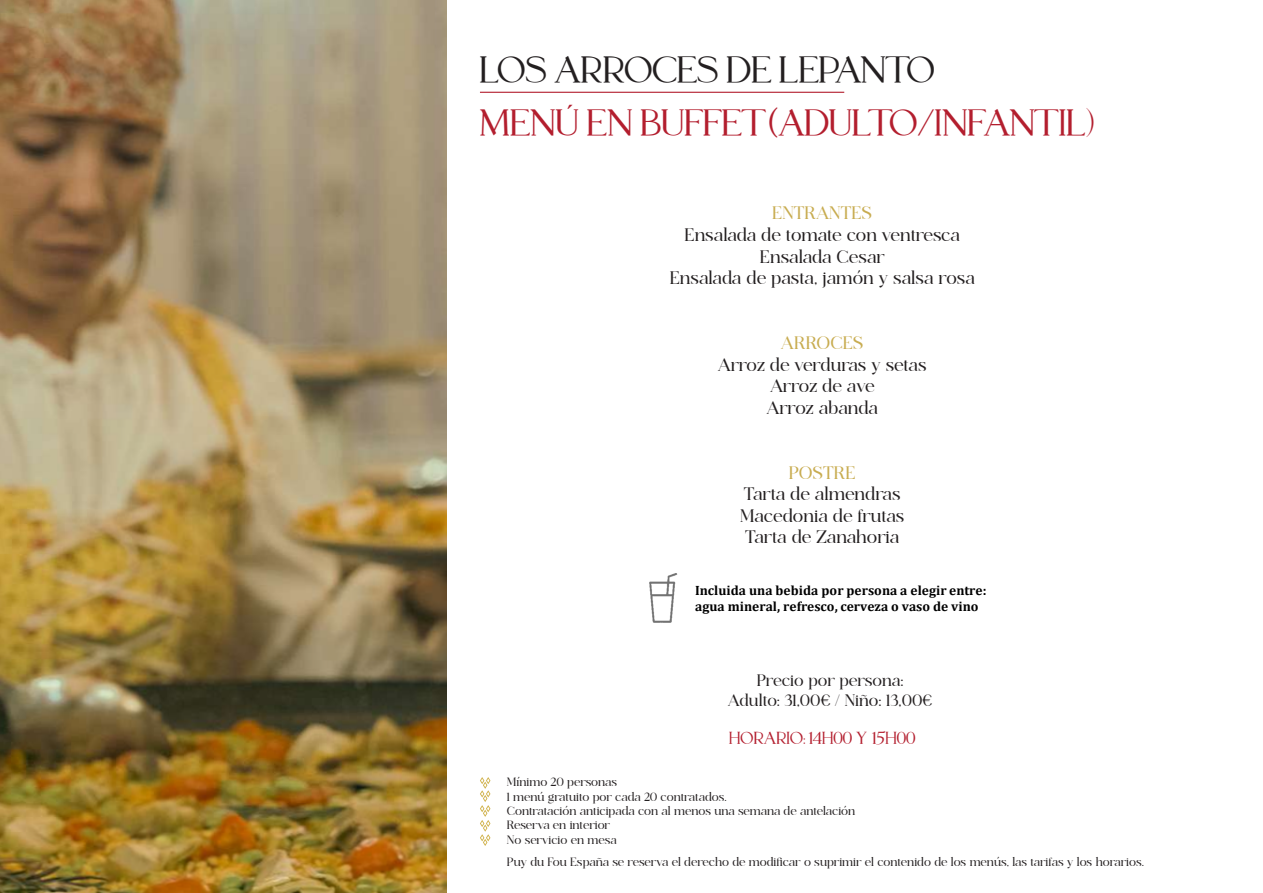
<style>
.page{position:relative;width:1263px;height:893px;background:#fff}
.page>*{position:absolute;margin:0;border:0;box-sizing:border-box;transform-origin:0 0}
.t1{font:700 39px "Le Grand";color:#b31e2e}
.t2{font:700 39px "Le Grand";color:#231f20}
.t3{font:500 18px/21.6px "Ethereal";color:#231f20;text-align:center}
.t4{font:500 18px "Ethereal";color:#c8ac50}
.t5{font:700 18px "Le Grand";letter-spacing:.005em;color:#b31e2e}
.t6{font:500 16.5px/19.8px "Ethereal";color:#231f20;text-align:center}
.t7{font:700 13.5px/16.2px "Cambria";color:#000}
.t8{font:500 12px/14.4px "Ethereal";color:#231f20}
</style>
<div class="page">
<hr style="left:480px;top:92px;width:364px;height:1px;background:#b31e2e">
<img style="left:0;top:0;width:446px;height:893px">
<svg style="left:480px;top:777px;width:10px;height:69px"></svg>
<img style="left:649px;top:573px;width:29px;height:50px">
<h1 class="t2" style="left:480px;top:51px;width:456px">LOS ARROCES DE LEPANTO</h1>
<h1 class="t1" style="left:480px;top:104px;width:617px">MENÚ EN BUFFET (ADULTO/INFANT IL)</h1>
<h2 class="t4" style="left:772px;top:204px;width:101px">ENTRANTES</h2>
<h2 class="t3" style="left:670px;top:224px;width:307px">Ensalada de tomate con ventresca<br>Ensalada Cesar<br>Ensalada de pasta, jamón y salsa rosa</h2>
<h2 class="t4" style="left:781px;top:333px;width:84px">ARROCES</h2>
<h2 class="t3" style="left:718px;top:354px;width:210px">Arroz de verduras y setas<br>Arroz de ave<br>Arroz abanda</h2>
<h2 class="t4" style="left:789px;top:463px;width:68px">POSTRE</h2>
<h2 class="t3" style="left:740px;top:483px;width:166px;text-align:left">Tarta de almendras<br>Macedonia de frutas<br>Tarta de Zanahoria</h2>
<p class="t7" style="left:695px;top:581px;width:293px">Incluida una bebida por persona a elegir entre: agua mineral, refresco, cerveza o vaso de vino</p>
<h3 class="t6" style="left:728px;top:670px;width:206px">Precio por persona:<br>Adulto: 31,00€ / Niño: 13,00€</h3>
<h2 class="t5" style="left:729px;top:730px;width:188px">HORARIO: 14H00 Y 15H00</h2>
<p class="t8" style="left:507px;top:775px;width:350px">Mínimo 20 personas<br>1 menú gratuito por cada 20 contratados.<br>Contratación anticipada con al menos una semana de antelación<br>Reserva en interior<br>No servicio en mesa</p>
<p class="t8" style="left:507px;top:855px;width:639px">Puy du Fou España se reserva el derecho de modificar o suprimir el contenido de los menús, las tarifas y los horarios.</p>
</div>
